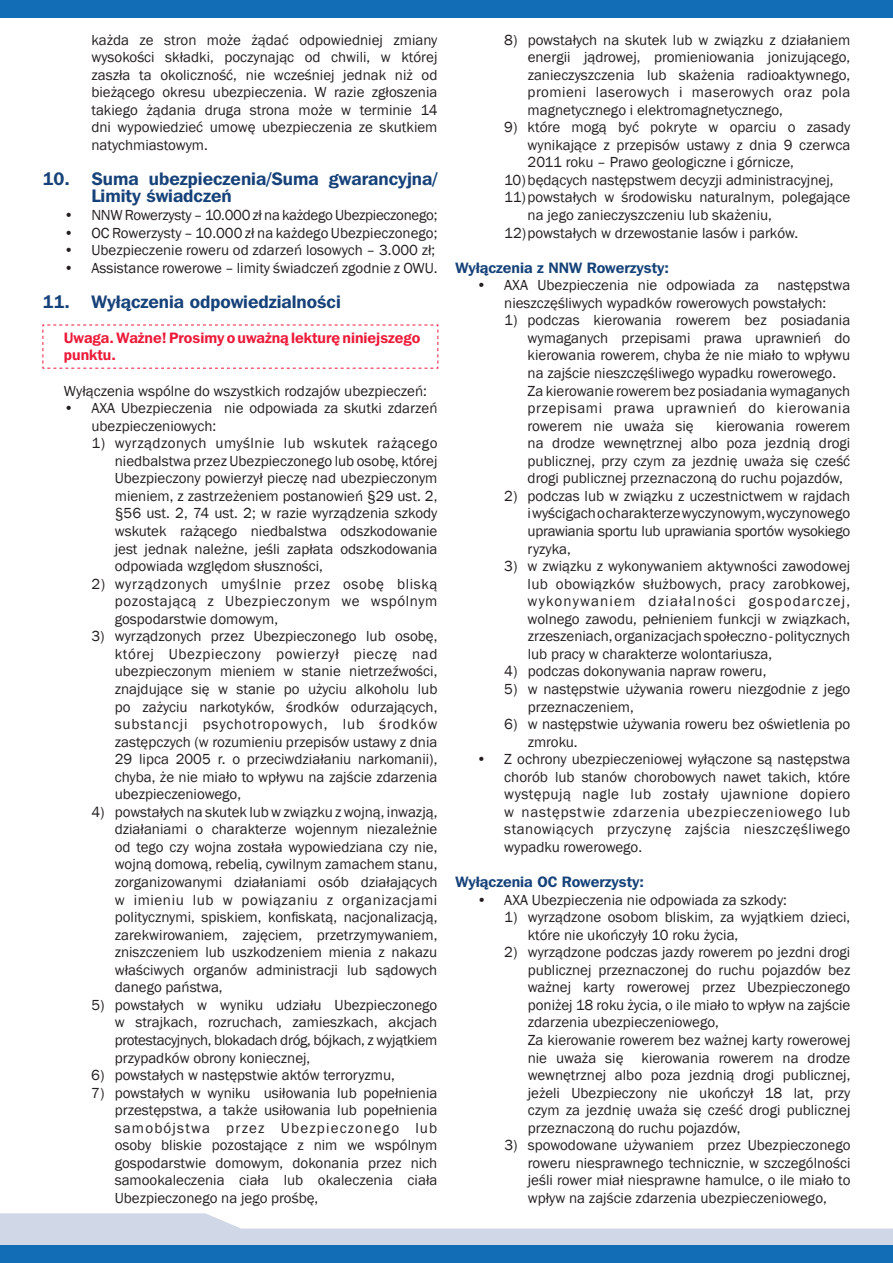
<style>
.page{position:relative;width:893px;height:1263px;background:#fff}
.page>*{position:absolute;margin:0;border:0;box-sizing:border-box;transform-origin:0 0}
.t1{font:600 18px/17.5px "Franklin Gothic PL";color:#164279}
.t2{font:15px/17.5px "Franklin Gothic";color:#231f20;text-align:justify}
.t3{font:600 15px/17.5px "Franklin Gothic PL";color:#ed1a39}
.t4{font:600 15px "Franklin Gothic PL";color:#164279}
.t5{font:15px "Franklin Gothic";letter-spacing:-.02em;color:#231f20}
</style>
<div class="page">
<svg style="left:0;top:1213px;width:893px;height:33px"></svg>
<div style="left:0;top:0;width:893px;height:17px;background:#126cb6"></div>
<div style="left:0;top:1246px;width:893px;height:17px;background:#126cb6"></div>
<svg style="left:42px;top:324px;width:397px;height:45px"></svg>
<p class="t2" style="left:91px;top:31px;width:348px">każda ze stron może żądać odpowiedniej zmiany wysokości składki, poczynając od chwili, w której zaszła ta okoliczność, nie wcześniej jednak niż od bieżącego okresu ubezpieczenia. W razie zgłoszenia takiego żądania druga strona może w terminie 14 dni wypowiedzieć umowę ubezpieczenia ze skutkiem natychmiastowym.</p>
<p class="t1" style="left:91px;top:169px;width:348px;text-indent:-49px">10. Suma ubezpieczenia/Suma gwarancyjna/<br>Limity świadczeń</p>
<p class="t5" style="left:64px;top:206px;width:375px">• NNW Rowerzysty – 10.000 zł na każdego Ubezpieczonego;</p>
<p class="t2" style="left:64px;top:224px;width:375px">• OC Rowerzysty – 10.000 zł na każdego Ubezpieczonego;</p>
<p class="t2" style="left:64px;top:242px;width:373px">• Ubezpieczenie roweru od zdarzeń losowych – 3.000 zł;</p>
<p class="t2" style="left:64px;top:259px;width:375px">• Assistance rowerowe – limity świadczeń zgodnie z OWU.</p>
<p class="t1" style="left:43px;top:292px;width:300px">11. Wyłączenia odpowiedzialności</p>
<p class="t3" style="left:64px;top:329px;width:358px">Uwaga. Ważne! Prosimy o uważną lekturę niniejszego punktu.</p>
<p class="t2" style="left:64px;top:382px;width:365px">Wyłączenia wspólne do wszystkich rodzajów ubezpieczeń:</p>
<p class="t2" style="left:91px;top:400px;width:348px;text-indent:-28px">• AXA Ubezpieczenia nie odpowiada za skutki zdarzeń ubezpieczeniowych:</p>
<p class="t2" style="left:115px;top:435px;width:324px;text-indent:-23px">1) wyrządzonych umyślnie lub wskutek rażącego niedbalstwa przez Ubezpieczonego lub osobę, której Ubezpieczony powierzył pieczę nad ubezpieczonym mieniem, z zastrzeżeniem postanowień §29 ust. 2, §56 ust. 2, 74 ust. 2; w razie wyrządzenia szkody wskutek rażącego niedbalstwa odszkodowanie jest jednak należne, jeśli zapłata odszkodowania odpowiada względom słuszności,</p>
<p class="t2" style="left:115px;top:575px;width:324px;text-indent:-23px">2) wyrządzonych umyślnie przez osobę bliską pozostającą z Ubezpieczonym we wspólnym gospodarstwie domowym,</p>
<p class="t2" style="left:115px;top:628px;width:324px;text-indent:-23px">3) wyrządzonych przez Ubezpieczonego lub osobę, której Ubezpieczony powierzył pieczę nad ubezpieczonym mieniem w stanie nietrzeźwości, znajdujące się w stanie po użyciu alkoholu lub po zażyciu narkotyków, środków odurzających, substancji psychotropowych, lub środków zastępczych (w rozumieniu przepisów ustawy z dnia 29 lipca 2005 r. o przeciwdziałaniu narkomanii), chyba, że nie miało to wpływu na zajście zdarzenia ubezpieczeniowego,</p>
<p class="t2" style="left:115px;top:803px;width:324px;text-indent:-23px">4) powstałych na skutek lubwzwiązku zwojną, inwazją, działaniami o charakterze wojennym niezależnie od tego czy wojna została wypowiedziana czy nie, wojną domową, rebelią, cywilnym zamachem stanu, zorganizowanymi działaniami osób działających w imieniu lub w powiązaniu z organizacjami politycznymi, spiskiem, konfiskatą, nacjonalizacją, zarekwirowaniem, zajęciem, przetrzymywaniem, zniszczeniem lub uszkodzeniem mienia z nakazu właściwych organów administracji lub sądowych danego państwa,</p>
<p class="t2" style="left:115px;top:996px;width:324px;text-indent:-23px">5) powstałych w wyniku udziału Ubezpieczonego w strajkach, rozruchach, zamieszkach, akcjach protestacyjnych, blokadach dróg, bójkach, z wyjątkiem przypadków obrony koniecznej,</p>
<p class="t2" style="left:91px;top:1067px;width:305px">6) powstałych w następstwie aktów terroryzmu,</p>
<p class="t2" style="left:115px;top:1084px;width:324px;text-indent:-23px">7) powstałych w wyniku usiłowania lub popełnienia przestępstwa, a także usiłowania lub popełnienia samobójstwa przez Ubezpieczonego lub osoby bliskie pozostające z nim we wspólnym gospodarstwie domowym, dokonania przez nich samookaleczenia ciała lub okaleczenia ciała Ubezpieczonego na jego prośbę,</p>
<p class="t2" style="left:528px;top:31px;width:324px;text-indent:-23px">8) powstałych na skutek lub w związku z działaniem energii jądrowej, promieniowania jonizującego, zanieczyszczenia lub skażenia radioaktywnego, promieni laserowych i maserowych oraz pola magnetycznego i elektromagnetycznego,</p>
<p class="t2" style="left:528px;top:119px;width:324px;text-indent:-23px">9) które mogą być pokryte w oparciu o zasady wynikające z przepisów ustawy z dnia 9 czerwca 2011 roku – Prawo geologiczne i górnicze,</p>
<p class="t2" style="left:504px;top:171px;width:331px">10) będących następstwem decyzji administracyjnej,</p>
<p class="t2" style="left:528px;top:189px;width:324px;text-indent:-23px">11) powstałych w środowisku naturalnym, polegające na jego zanieczyszczeniu lub skażeniu,</p>
<p class="t2" style="left:504px;top:224px;width:296px">12) powstałych w drzewostanie lasów i parków.</p>
<p class="t4" style="left:455px;top:258px;width:215px">Wyłączenia z NNW Rowerzysty:</p>
<p class="t2" style="left:477px;top:277px;width:375px;text-align:center">• AXA Ubezpieczenia nie odpowiada za następstwa nieszczęśliwych wypadków rowerowych powstałych:</p>
<p class="t2" style="left:528px;top:312px;width:324px;text-align:left;text-indent:-23px">1) podczas kierowania rowerem bez posiadania wymaganych przepisami prawa uprawnień do kierowania rowerem, chyba że nie miało to wpływu na zajście nieszczęśliwego wypadku rowerowego.<br>Za kierowanie rowerem bez posiadaniawymaganych przepisami prawa uprawnień do kierowania rowerem nie uważa się</p>
<p class="t2" style="left:528px;top:417px;width:324px;text-indent:188px">kierowania rowerem na drodze wewnętrznej albo poza jezdnią drogi publicznej, przy czym za jezdnię uważa się cześć drogi publicznej przeznaczoną do ruchu pojazdów,</p>
<p class="t2" style="left:528px;top:487px;width:324px;text-indent:-23px">2) podczas lub w związku z uczestnictwem w rajdach iwyścigachocharakterzewyczynowym,wyczynowego uprawiania sportu lub uprawiania sportów wysokiego ryzyka,</p>
<p class="t2" style="left:528px;top:558px;width:324px;text-indent:-23px">3) w związku z wykonywaniem aktywności zawodowej lub obowiązków służbowych, pracy zarobkowej, wykonywaniem działalności gospodarczej, wolnego zawodu, pełnieniem funkcji w związkach, zrzeszeniach,organizacjachspołeczno-politycznych lub pracy w charakterze wolontariusza,</p>
<p class="t2" style="left:504px;top:663px;width:264px">4) podczas dokonywania napraw roweru,</p>
<p class="t2" style="left:528px;top:680px;width:324px;text-indent:-23px">5) w następstwie używania roweru niezgodnie z jego przeznaczeniem,</p>
<p class="t2" style="left:528px;top:716px;width:324px;text-indent:-23px">6) w następstwie używania roweru bez oświetlenia po zmroku.</p>
<p class="t2" style="left:504px;top:751px;width:348px;text-indent:-28px">• Z ochrony ubezpieczeniowej wyłączone są następstwa chorób lub stanów chorobowych nawet takich, które występują nagle lub zostały ujawnione dopiero w następstwie zdarzenia ubezpieczeniowego lub stanowiących przyczynę zajścia nieszczęśliwego wypadku rowerowego.</p>
<p class="t4" style="left:455px;top:872px;width:190px">Wyłączenia OC Rowerzysty:</p>
<p class="t2" style="left:477px;top:891px;width:312px">• AXA Ubezpieczenia nie odpowiada za szkody:</p>
<p class="t2" style="left:528px;top:909px;width:324px;text-indent:-23px">1) wyrządzone osobom bliskim, za wyjątkiem dzieci, które nie ukończyły 10 roku życia,</p>
<p class="t2" style="left:528px;top:944px;width:324px;text-align:left;text-indent:-23px">2) wyrządzone podczas jazdy rowerem po jezdni drogi publicznej przeznaczonej do ruchu pojazdów bez ważnej karty rowerowej przez Ubezpieczonego poniżej 18 roku życia, o ile miało to wpływ na zajście zdarzenia ubezpieczeniowego,<br>Za kierowanie rowerem bez ważnej karty rowerowej nie uważa się kierowania rowerem na drodze wewnętrznej albo poza jezdnią drogi publicznej, jeżeli Ubezpieczony nie ukończył 18 lat, przy czym za jezdnię uważa się cześć drogi publicznej przeznaczoną do ruchu pojazdów,</p>
<p class="t2" style="left:528px;top:1137px;width:324px;text-indent:-23px">3) spowodowane używaniem przez Ubezpieczonego roweru niesprawnego technicznie, w szczególności jeśli rower miał niesprawne hamulce, o ile miało to wpływ na zajście zdarzenia ubezpieczeniowego,</p>
</div>
